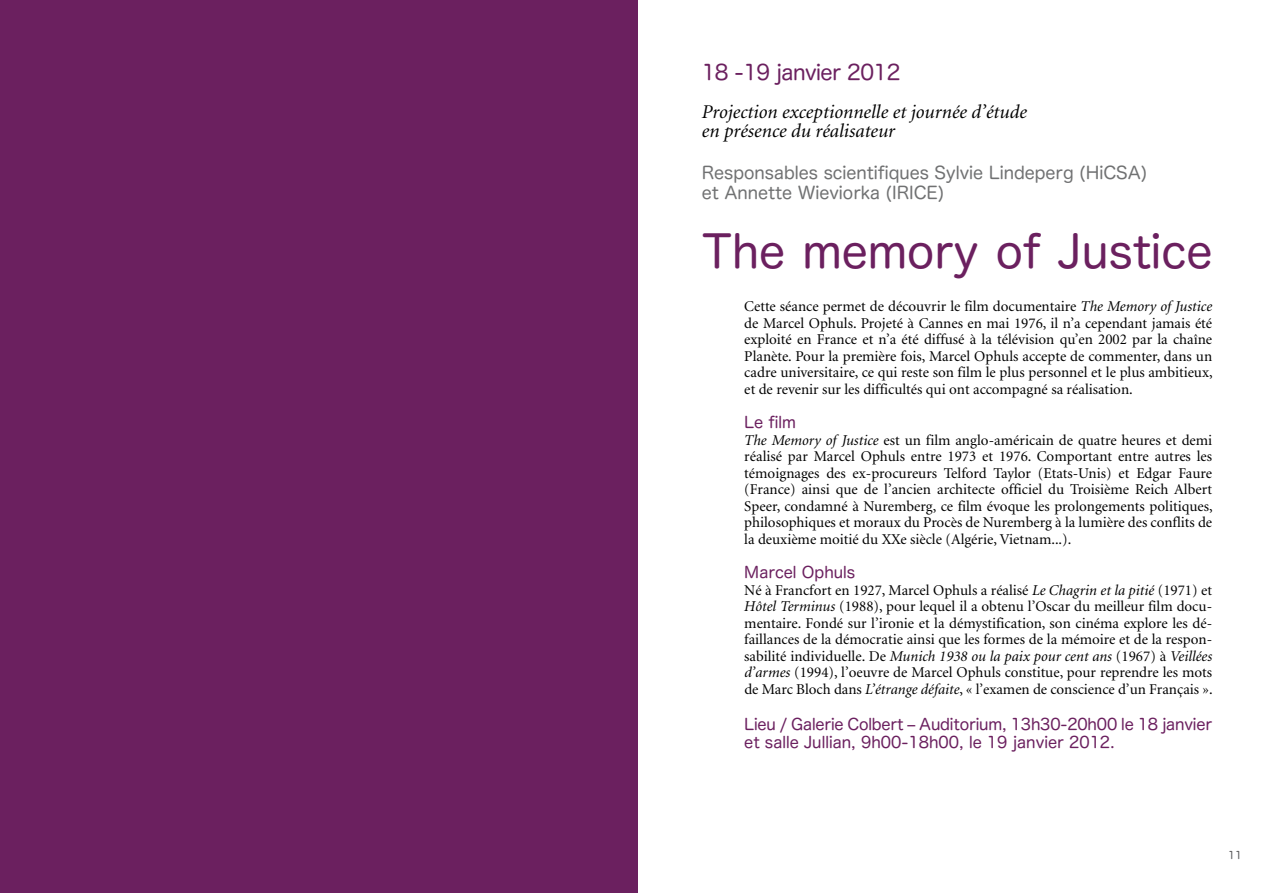
<style>
.page{position:relative;width:1276px;height:893px;background:#fff}
.page>*{position:absolute;margin:0;border:0;box-sizing:border-box;transform-origin:0 0}
.t1{font:45px "Hira Maru Pro N W4";color:#6b205f}
.t2{font:21px "Hira Maru Pro W4";letter-spacing:-.025em;color:#6b205f}
.t3{font:italic 19.5px/18.9px "Minion";color:#000}
.t4{font:17.25px/19.5px "Hira Maru Pro N W4";color:#707172}
.t5{font:15.75px/18px "Hira Maru Pro N W4";color:#6b205f}
.t6{font:15px/16.5px "Minion";color:#000;text-align:justify}
.t7{font:10.5px "Hira Maru Pro N W4";color:#58585a}
.s1{font-style:italic}
</style>
<div class="page">
<div style="left:0;top:0;width:638px;height:893px;background:#6b205f"></div>
<h2 class="t2" style="left:702px;top:54px;width:200px">18 -19 janvier 2012</h2>
<h3 class="t3" style="left:702px;top:103px;width:327px">Projection exceptionnelle et journée d’étude en présence du réalisateur</h3>
<p class="t4" style="left:702px;top:162px;width:447px">Responsables scientifiques Sylvie Lindeperg (HiCSA) et Annette Wieviorka (IRICE)</p>
<h1 class="t1" style="left:702px;top:212px;width:512px">The memory of Justice</h1>
<p class="t6" style="left:744px;top:299px;width:470px">Cette séance permet de découvrir le film documentaire <span class="s1">The Memory of Justice </span>de Marcel Ophuls. Projeté à Cannes en mai 1976, il n’a cependant jamais été exploité en France et n’a été diffusé à la télévision qu’en 2002 par la chaîne Planète. Pour la première fois, Marcel Ophuls accepte de commenter, dans un cadre universitaire, ce qui reste son film le plus personnel et le plus ambitieux, et de revenir sur les difficultés qui ont accompagné sa réalisation.</p>
<p class="t5" style="left:744px;top:412px;width:53px">Le film</p>
<p class="t6" style="left:744px;top:432px;width:470px"><span class="s1">The Memory of Justice</span> est un film anglo-américain de quatre heures et demi réalisé par Marcel Ophuls entre 1973 et 1976. Comportant entre autres les témoignages des ex-procureurs Telford Taylor (Etats-Unis) et Edgar Faure (France) ainsi que de l’ancien architecte officiel du Troisième Reich Albert Speer, condamné à Nuremberg, ce film évoque les prolongements politiques, philosophiques et moraux du Procès de Nuremberg à la lumière des conflits de la deuxième moitié du XXe siècle (Algérie, Vietnam...).</p>
<p class="t5" style="left:744px;top:562px;width:113px">Marcel Ophuls</p>
<p class="t6" style="left:744px;top:582px;width:470px">Né à Francfort en 1927, Marcel Ophuls a réalisé <span class="s1">Le Chagrin et la pitié</span> (1971) et <span class="s1">Hôtel Terminus</span> (1988), pour lequel il a obtenu l’Oscar du meilleur film docu&shy;mentaire. Fondé sur l’ironie et la démystification, son cinéma explore les dé&shy;faillances de la démocratie ainsi que les formes de la mémoire et de la respon&shy;sabilité individuelle. De <span class="s1">Munich 1938 ou la paix pour cent ans</span> (1967) à <span class="s1">Veillées d’armes</span> (1994), l’oeuvre de Marcel Ophuls constitue, pour reprendre les mots de Marc Bloch dans <span class="s1">L’étrange défaite</span>, « l’examen de conscience d’un Français ».</p>
<p class="t5" style="left:744px;top:714px;width:469px">Lieu / Galerie Colbert ‒ Auditorium, 13h30-20h00 le 18 janvier et salle Jullian, 9h00-18h00, le 19 janvier 2012.</p>
<p class="t7" style="left:1228px;top:846px;width:15px">11</p>
</div>
